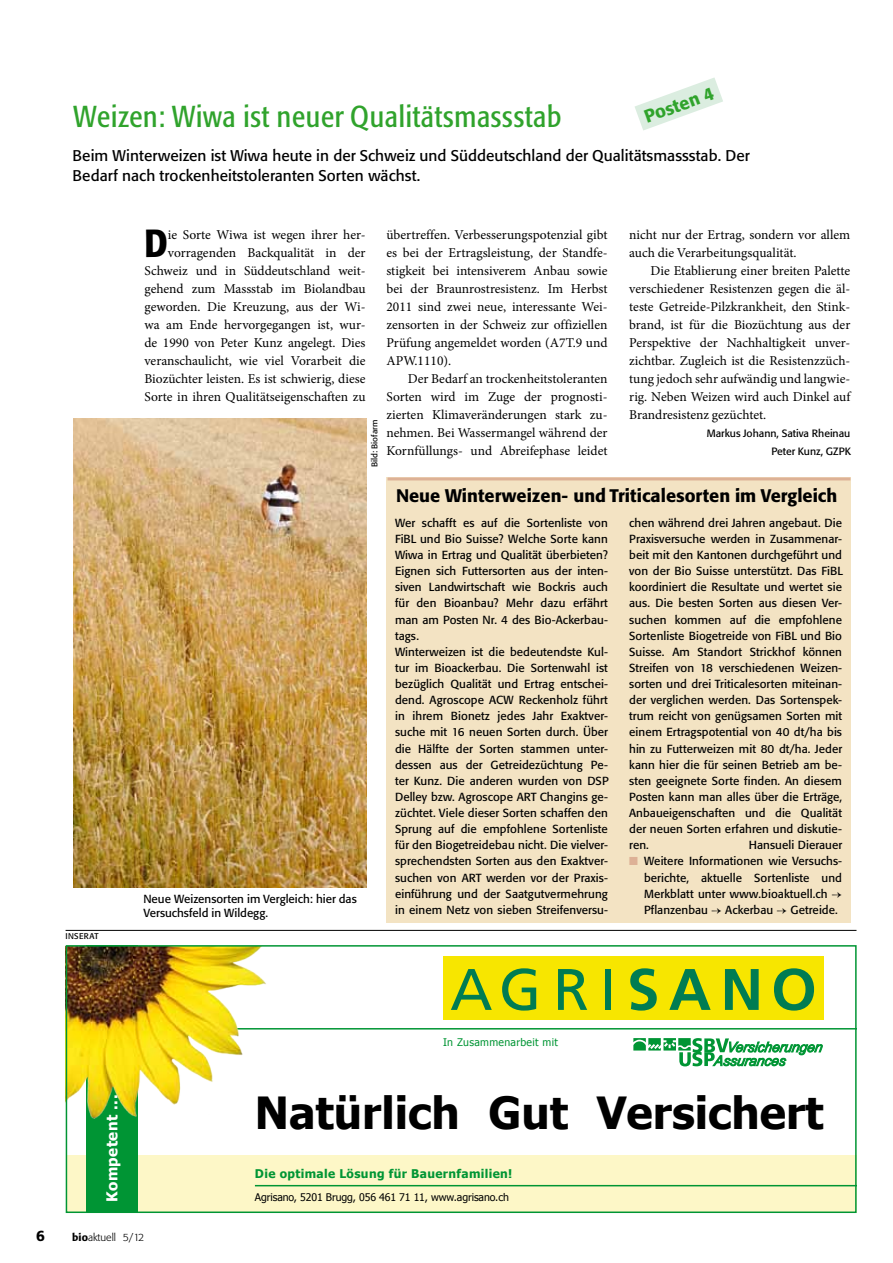
<style>
.page{position:relative;width:893px;height:1263px;background:#fff}
.page>*{position:absolute;margin:0;border:0;box-sizing:border-box;transform-origin:0 0}
.t1{font:700 44.25px "Tahoma";color:#000}
.t2{font:500 condensed 38.85px "Formata BQ";color:#000}
.t3{font:condensed 30px "Formata BQ";letter-spacing:.025em;color:#30a32c}
.t4{font:500 18px "Formata BQ";color:#000}
.t5{font:500 18px "Formata BQ";color:#30a32c}
.t6{font:15.3px/20px "Formata BQ";letter-spacing:.005em;color:#000}
.t7{font:700 15px "Tahoma";letter-spacing:.03em;color:#fff}
.t8{font:500 15px "Formata BQ";color:#000}
.t9{font:13.5px/18px "Minion Pro";color:#000;text-align:justify}
.t10{font:700 12px "Tahoma";letter-spacing:.03em;color:#009534}
.t11{font:11.7px/16px "Formata BQ";letter-spacing:.005em;color:#000}
.t12{font:10.5px "Tahoma";letter-spacing:-.01em;color:#000}
.t13{font:10.5px/18px "Formata BQ";color:#000;text-align:right}
.t14{font:10.5px "Tahoma";letter-spacing:.03em;color:#009534}
.t15{font:300 10.5px "Formata BQ";color:#000}
.t16{font:8.25px "Formata BQ";letter-spacing:.04em;color:#000}
.s1{color:#ddb196}
.s2{font-family:"Minion Pro"}
.s3{font-weight:500}
</style>
<div class="page">
<div style="left:387px;top:477px;width:463px;height:446px;background:#f3e3c3"></div>
<hr style="left:387px;top:477px;width:463px;height:3px;background:#ddb196">
<svg style="left:635px;top:78px;width:88px;height:53px"></svg>
<hr style="left:72px;top:1028px;width:785px;height:1px;background:#009534">
<div style="left:66px;top:1155px;width:791px;height:58px;background:#fdf7c7"></div>
<div style="left:87px;top:945px;width:51px;height:268px;background:#009534"></div>
<img style="left:69px;top:948px;width:217px;height:181px">
<svg style="left:633px;top:1038px;width:190px;height:28px"></svg>
<div style="left:443px;top:956px;width:381px;height:64px;background:#f7e600"></div>
<svg style="left:451px;top:969px;width:41px;height:41px"></svg>
<svg style="left:502px;top:968px;width:34px;height:42px"></svg>
<svg style="left:558px;top:969px;width:29px;height:41px"></svg>
<div style="left:605px;top:969px;width:6px;height:41px;background:#007c52"></div>
<svg style="left:630px;top:968px;width:27px;height:42px"></svg>
<svg style="left:669px;top:969px;width:42px;height:41px"></svg>
<svg style="left:725px;top:969px;width:34px;height:41px"></svg>
<svg style="left:774px;top:968px;width:40px;height:42px"></svg>
<hr style="left:255px;top:1185px;width:602px;height:1px;background:#009534">
<div style="left:66px;top:945px;width:791px;height:268px;border:2px solid #009534"></div>
<img style="left:73px;top:418px;width:294px;height:469px">
<hr style="left:66px;top:930px;width:790px;height:1px;background:#000">
<h3 class="t5" style="left:641px;top:107px;width:74px;rotate:-20deg">Posten 4</h3>
<h3 class="t3" style="left:73px;top:99px;width:490px">Weizen: Wiwa ist neuer Qualitätsmassstab</h3>
<h3 class="t6" style="left:73px;top:145px;width:679px">Beim Winterweizen ist Wiwa heute in der Schweiz und Süddeutschland der Qualitätsmassstab. Der<br>Bedarf nach trockenheitstoleranten Sorten wächst.</h3>
<p class="t16" style="left:66px;top:931px;width:33px">inserat</p>
<p class="t9" style="left:144px;top:226px;width:223px;text-align:right">ie Sorte Wiwa ist wegen ihrer her&shy;vorragenden Backqualität in der Schweiz und in Süddeutschland weit&shy;gehend zum Massstab im Biolandbau geworden. Die Kreuzung, aus der Wi&shy;wa am Ende hervorgegangen ist, wur&shy;de 1990 von Peter Kunz angelegt. Dies veranschaulicht, wie viel Vorarbeit die Biozüchter leisten. Es ist schwierig, diese Sorte in ihren Qualitätseigenschaften zu</p>
<h2 class="t2" style="left:144px;top:220px;width:25px">D</h2>
<p class="t16" style="left:370px;top:467px;width:49px;rotate:-90deg">Bild: Biofarm</p>
<p class="t11" style="left:143px;top:891px;width:215px;line-height:14.5px">Neue Weizensorten im Vergleich: hier das<br>Versuchsfeld in Wildegg.</p>
<p class="t9" style="left:386px;top:226px;width:223px">übertreffen. Verbesserungspotenzial gibt es bei der Ertragsleistung, der Standfe&shy;stigkeit bei intensiverem Anbau sowie bei der Braunrostresistenz. Im Herbst 2011 sind zwei neue, interessante Wei&shy;zensorten in der Schweiz zur offiziellen Prüfung angemeldet worden (A7T.9 und APW.1110).</p>
<p class="t9" style="left:386px;top:370px;width:223px;text-indent:21px">Der Bedarf an trockenheitstoleranten Sorten wird im Zuge der prognosti&shy;zierten Klimaveränderungen stark zu&shy;nehmen. Bei Wassermangel während der Kornfüllungs- und Abreifephase leidet</p>
<p class="t9" style="left:629px;top:226px;width:223px">nicht nur der Ertrag, sondern vor allem auch die Verarbeitungsqualität.</p>
<p class="t9" style="left:629px;top:262px;width:223px;text-indent:21px">Die Etablierung einer breiten Palette verschiedener Resistenzen gegen die äl&shy;teste Getreide-Pilzkrankheit, den Stink&shy;brand, ist für die Biozüchtung aus der Perspektive der Nachhaltigkeit unver&shy;zichtbar. Zugleich ist die Resistenzzüch&shy;tung jedoch sehr aufwändig und langwie&shy;rig. Neben Weizen wird auch Dinkel auf Brandresistenz gezüchtet.</p>
<p class="t13" style="left:707px;top:424px;width:146px">Markus Johann, Sativa Rheinau<br>Peter Kunz, GZPK</p>
<h3 class="t4" style="left:396px;top:484px;width:443px">Neue Winterweizen- und Triticalesorten im Vergleich</h3>
<p class="t11" style="left:395px;top:515px;width:215px">Wer schafft es auf die Sortenliste von FiBL und Bio Suisse? Welche Sorte kann Wiwa in Ertrag und Qualität überbieten?<br>Eignen sich Futtersorten aus der inten&shy;siven Landwirtschaft wie Bockris auch für den Bioanbau? Mehr dazu erfährt man am Posten Nr. 4 des Bio-Ackerbau&shy;tags.<br>Winterweizen ist die bedeutendste Kul&shy;tur im Bioackerbau. Die Sortenwahl ist bezüglich Qualität und Ertrag entschei&shy;dend. Agroscope ACW Reckenholz führt in ihrem Bionetz jedes Jahr Exaktver&shy;suche mit 16 neuen Sorten durch. Über die Hälfte der Sorten stammen unter&shy;dessen aus der Getreidezüchtung Pe&shy;ter Kunz. Die anderen wurden von DSP Delley bzw. Agroscope ART Changins ge&shy;züchtet. Viele dieser Sorten schaffen den Sprung auf die empfohlene Sortenliste für den Biogetreidebau nicht. Die vielver&shy;sprechendsten Sorten aus den Exaktver&shy;suchen von ART werden vor der Praxis&shy;einführung und der Saatgutvermehrung in einem Netz von sieben Streifenversu-</p>
<p class="t11" style="left:629px;top:515px;width:215px;text-align:justify">chen während drei Jahren angebaut. Die Praxisversuche werden in Zusammenar&shy;beit mit den Kantonen durchgeführt und von der Bio Suisse unterstützt. Das FiBL koordiniert die Resultate und wertet sie aus. Die besten Sorten aus diesen Ver&shy;suchen kommen auf die empfohlene Sortenliste Biogetreide von FiBL und Bio Suisse. Am Standort Strickhof können Streifen von 18 verschiedenen Weizen&shy;sorten und drei Triticalesorten miteinan&shy;der verglichen werden. Das Sortenspek&shy;trum reicht von genügsamen Sorten mit einem Ertragspotential von 40 dt/ha bis hin zu Futterweizen mit 80 dt/ha. Jeder kann hier die für seinen Betrieb am be&shy;sten geeignete Sorte finden. An diesem Posten kann man alles über die Erträge, Anbaueigenschaften und die Qualität der neuen Sorten erfahren und diskutie&shy;ren.</p>
<p class="t11" style="left:749px;top:837px;width:95px">Hansueli Dierauer</p>
<p class="t11" style="left:644px;top:853px;width:199px;text-align:justify;text-indent:-15px"><span class="s1">■</span> Weitere Informationen wie Versuchs&shy;berichte, aktuelle Sortenliste und Merkblatt unter www.bioaktuell.ch <span class="s2">→ </span>Pflanzenbau <span class="s2">→</span> Ackerbau <span class="s2">→</span> Getreide.</p>
<p class="t7" style="left:101px;top:1202px;width:109px;rotate:-90deg">Kompetent ...</p>
<p class="t14" style="left:443px;top:1035px;width:116px">In Zusammenarbeit mit</p>
<h1 class="t1" style="left:255px;top:1082px;width:570px">Natürlich Gut Versichert</h1>
<p class="t10" style="left:255px;top:1166px;width:259px">Die optimale Lösung für Bauernfamilien!</p>
<p class="t12" style="left:255px;top:1190px;width:256px">Agrisano, 5201 Brugg, 056 461 71 11, www.agrisano.ch</p>
<p class="t8" style="left:36px;top:1226px;width:10px">6</p>
<p class="t15" style="left:72px;top:1231px;width:73px"><span class="s3">bio</span>aktuell 5/12</p>
</div>
